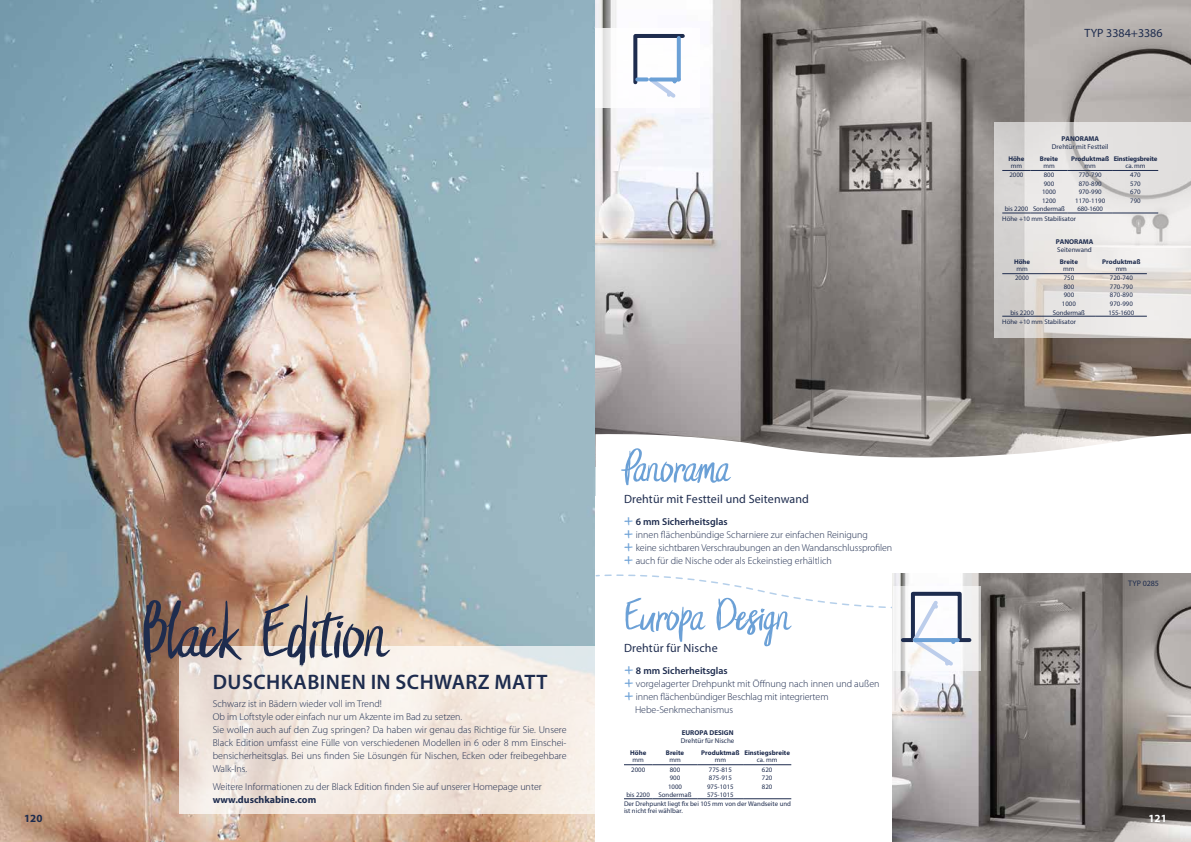
<style>
.page{position:relative;width:1191px;height:842px;background:#fff}
.page>*{position:absolute;margin:0;border:0;box-sizing:border-box;transform-origin:0 0}
.t1{font:100px "Canvas";letter-spacing:.01em;color:#1e2c4e}
.t2{font:60px "Canvas";letter-spacing:.01em;color:#6ba0d6}
.t3{font:27px "Canvas";color:#6ba0d6}
.t4{font:600 21px "Myriad Pro";letter-spacing:.02em;color:#1e2c4e}
.t5{font:12px "Myriad Pro";letter-spacing:.01em;color:#1e2c4e}
.t6{font:700 11px "Myriad Pro";color:#1e2c4e}
.t7{font:700 11px "Myriad Pro";color:#fff}
.t8{font:300 10px/13px "Myriad Pro";color:#1e2c4e}
.t9{font:600 10px "Myriad Pro";color:#1e2c4e}
.t10{font:700 10px "Myriad Pro";color:#1e2c4e}
.t11{font:8px "Myriad Pro";color:#1e2c4e}
.t12{font:7px "Myriad Pro";color:#1e2c4e}
.t13{font:700 7px "Myriad Pro";color:#1e2c4e}
.t14{font:6.8px/9.5px "Myriad Pro";color:#1e2c4e}
.t15{font:700 6.8px "Myriad Pro";color:#1e2c4e}
.t16{font:6.8px "Myriad Pro";letter-spacing:-.02em;color:#1e2c4e}
.t17{font:700 6.8px "Myriad Pro";letter-spacing:-.02em;color:#1e2c4e}
</style>
<div class="page">
<img style="left:0;top:0;width:595px;height:842px">
<svg style="left:179px;top:646px;width:416px;height:168px;background:#f2e9e2"></svg>
<img style="left:595px;top:0;width:596px;height:433px">
<svg style="left:595px;top:433px;width:596px;height:63px"></svg>
<svg style="left:994px;top:122px;width:197px;height:215px;background:#e2dfdd"></svg>
<svg style="left:1002px;top:170px;width:28px;height:1px"></svg>
<hr style="left:1030px;top:170px;width:37px;height:1px;background:#1e2c4e">
<hr style="left:1067px;top:170px;width:45px;height:1px;background:#1e2c4e">
<hr style="left:1112px;top:170px;width:46px;height:1px;background:#1e2c4e">
<svg style="left:1002px;top:213px;width:28px;height:1px"></svg>
<hr style="left:1030px;top:213px;width:37px;height:1px;background:#1e2c4e">
<hr style="left:1067px;top:213px;width:45px;height:1px;background:#1e2c4e">
<hr style="left:1112px;top:213px;width:46px;height:1px;background:#1e2c4e">
<hr style="left:1002px;top:273px;width:40px;height:1px;background:#1e2c4e">
<hr style="left:1042px;top:273px;width:53px;height:1px;background:#1e2c4e">
<hr style="left:1095px;top:273px;width:51px;height:1px;background:#1e2c4e">
<hr style="left:1002px;top:316px;width:40px;height:1px;background:#1e2c4e">
<hr style="left:1042px;top:316px;width:53px;height:1px;background:#1e2c4e">
<hr style="left:1095px;top:316px;width:51px;height:1px;background:#1e2c4e">
<div style="left:595px;top:28px;width:105px;height:80px;background:#fff"></div>
<svg style="left:633px;top:34px;width:52px;height:64px"></svg>
<img style="left:892px;top:669px;width:299px;height:173px">
<svg style="left:893px;top:669px;width:87px;height:2px"></svg>
<svg style="left:595px;top:573px;width:596px;height:96px"></svg>
<svg style="left:624px;top:764px;width:28px;height:1px"></svg>
<hr style="left:652px;top:764px;width:45px;height:1px;background:#1e2c4e">
<hr style="left:697px;top:764px;width:46px;height:1px;background:#1e2c4e">
<hr style="left:743px;top:764px;width:48px;height:1px;background:#1e2c4e">
<svg style="left:624px;top:798px;width:28px;height:1px"></svg>
<hr style="left:652px;top:798px;width:45px;height:1px;background:#1e2c4e">
<hr style="left:697px;top:798px;width:46px;height:1px;background:#1e2c4e">
<hr style="left:743px;top:798px;width:48px;height:1px;background:#1e2c4e">
<p class="t5" style="left:1084px;top:26px;width:80px">TYP 3384+3386</p>
<p class="t15" style="left:1008px;top:154px;width:18px">Höhe</p>
<p class="t14" style="left:1010px;top:161px;width:13px">mm</p>
<p class="t13" style="left:1061px;top:134px;width:39px">PANORAMA</p>
<p class="t12" style="left:1052px;top:142px;width:58px">Drehtür mit Festteil</p>
<p class="t15" style="left:1040px;top:154px;width:20px">Breite</p>
<p class="t14" style="left:1043px;top:161px;width:13px">mm</p>
<p class="t15" style="left:1071px;top:154px;width:40px">Produktmaß</p>
<p class="t14" style="left:1084px;top:161px;width:13px">mm</p>
<p class="t17" style="left:1113px;top:154px;width:45px">Einstiegsbreite</p>
<p class="t14" style="left:1125px;top:161px;width:21px">ca. mm</p>
<p class="t14" style="left:1009px;top:170px;width:15px">2000</p>
<p class="t14" style="left:1043px;top:170px;width:12px">800</p>
<p class="t14" style="left:1078px;top:170px;width:25px">770-790</p>
<p class="t14" style="left:1130px;top:170px;width:12px">470</p>
<p class="t14" style="left:1043px;top:179px;width:12px">900</p>
<p class="t14" style="left:1078px;top:179px;width:25px">870-890</p>
<p class="t14" style="left:1130px;top:179px;width:12px">570</p>
<p class="t14" style="left:1042px;top:187px;width:15px">1000</p>
<p class="t14" style="left:1078px;top:187px;width:25px">970-990</p>
<p class="t14" style="left:1130px;top:187px;width:12px">670</p>
<p class="t14" style="left:1042px;top:196px;width:15px">1200</p>
<p class="t14" style="left:1075px;top:196px;width:31px">1170-1190</p>
<p class="t14" style="left:1130px;top:196px;width:12px">790</p>
<p class="t16" style="left:1004px;top:205px;width:62px">bis 2200 Sondermaß</p>
<p class="t14" style="left:1077px;top:204px;width:27px">680-1600</p>
<p class="t14" style="left:1002px;top:214px;width:75px">Höhe +10 mm Stabilisator</p>
<p class="t13" style="left:1055px;top:237px;width:39px">PANORAMA</p>
<p class="t12" style="left:1057px;top:245px;width:36px">Seitenwand</p>
<p class="t15" style="left:1014px;top:257px;width:18px">Höhe</p>
<p class="t14" style="left:1016px;top:264px;width:13px">mm</p>
<p class="t15" style="left:1102px;top:257px;width:40px">Produktmaß</p>
<p class="t14" style="left:1115px;top:264px;width:13px">mm</p>
<p class="t15" style="left:1059px;top:257px;width:20px">Breite</p>
<p class="t14" style="left:1063px;top:264px;width:13px">mm</p>
<h2 class="t2" style="left:624px;top:439px;width:106px">Panorama</h2>
<p class="t5" style="left:624px;top:492px;width:186px">Drehtür mit Festteil und Seitenwand</p>
<h3 class="t3" style="left:624px;top:509px;width:11px">+</h3>
<p class="t9" style="left:636px;top:515px;width:93px">6 mm Sicherheitsglas</p>
<h3 class="t3" style="left:624px;top:522px;width:11px">+</h3>
<p class="t8" style="left:636px;top:528px;width:234px">innen flächenbündige Scharniere zur einfachen Reinigung</p>
<h3 class="t3" style="left:624px;top:535px;width:11px">+</h3>
<p class="t8" style="left:636px;top:541px;width:258px">keine sichtbaren Verschraubungen an den Wandanschlussprofilen</p>
<h3 class="t3" style="left:624px;top:548px;width:11px">+</h3>
<p class="t8" style="left:636px;top:554px;width:198px">auch für die Nische oder als Eckeinstieg erhältlich</p>
<p class="t14" style="left:1015px;top:273px;width:15px">2000</p>
<p class="t14" style="left:1063px;top:273px;width:12px">750</p>
<p class="t14" style="left:1109px;top:273px;width:25px">720-740</p>
<p class="t14" style="left:1063px;top:282px;width:12px">800</p>
<p class="t14" style="left:1109px;top:282px;width:25px">770-790</p>
<p class="t14" style="left:1063px;top:290px;width:12px">900</p>
<p class="t14" style="left:1109px;top:290px;width:25px">870-890</p>
<p class="t14" style="left:1062px;top:299px;width:15px">1000</p>
<p class="t14" style="left:1109px;top:299px;width:25px">970-990</p>
<p class="t14" style="left:1010px;top:307px;width:25px">bis 2200</p>
<p class="t16" style="left:1053px;top:308px;width:33px">Sondermaß</p>
<p class="t14" style="left:1108px;top:307px;width:27px">155-1600</p>
<p class="t14" style="left:1002px;top:317px;width:75px">Höhe +10 mm Stabilisator</p>
<p class="t11" style="left:1128px;top:579px;width:32px">TYP 0285</p>
<h1 class="t1" style="left:142px;top:587px;width:247px">Black Edition</h1>
<p class="t8" style="left:213px;top:697px;width:355px">Schwarz ist in Bädern wieder voll im Trend!<br>Ob im Loftstyle oder einfach nur um Akzente im Bad zu setzen.<br>Sie wollen auch auf den Zug springen? Da haben wir genau das Richtige für Sie. Unsere Black Edition umfasst eine Fülle von verschiedenen Modellen in 6 oder 8 mm Einschei&shy;bensicherheitsglas. Bei uns finden Sie Lösungen für Nischen, Ecken oder freibegehbare Walk-Ins.</p>
<p class="t8" style="left:213px;top:780px;width:331px">Weitere Informationen zu der Black Edition finden Sie auf unserer Homepage unter</p>
<p class="t10" style="left:213px;top:793px;width:105px">www.duschkabine.com</p>
<h2 class="t2" style="left:624px;top:588px;width:168px">Europa Design</h2>
<p class="t5" style="left:624px;top:640px;width:95px">Drehtür für Nische</p>
<h3 class="t3" style="left:624px;top:658px;width:11px">+</h3>
<p class="t9" style="left:636px;top:664px;width:93px">8 mm Sicherheitsglas</p>
<h3 class="t3" style="left:624px;top:671px;width:11px">+</h3>
<p class="t8" style="left:636px;top:677px;width:245px">vorgelagerter Drehpunkt mit Öffnung nach innen und außen</p>
<h3 class="t3" style="left:624px;top:684px;width:11px">+</h3>
<p class="t8" style="left:635px;top:690px;width:195px">innen flächenbündiger Beschlag mit integriertem<br>Hebe-Senkmechanismus</p>
<h3 class="t4" style="left:213px;top:669px;width:336px">DUSCHKABINEN IN SCHWARZ MATT</h3>
<p class="t13" style="left:682px;top:728px;width:53px">EUROPA DESIGN</p>
<p class="t12" style="left:681px;top:736px;width:55px">Drehtür für Nische</p>
<p class="t15" style="left:701px;top:748px;width:40px">Produktmaß</p>
<p class="t14" style="left:714px;top:755px;width:13px">mm</p>
<p class="t15" style="left:630px;top:748px;width:18px">Höhe</p>
<p class="t14" style="left:632px;top:755px;width:13px">mm</p>
<p class="t15" style="left:744px;top:748px;width:47px">Einstiegsbreite</p>
<p class="t14" style="left:757px;top:755px;width:22px">ca. mm</p>
<p class="t15" style="left:666px;top:748px;width:20px">Breite</p>
<p class="t14" style="left:669px;top:755px;width:13px">mm</p>
<p class="t14" style="left:631px;top:764px;width:15px">2000</p>
<p class="t14" style="left:670px;top:764px;width:12px">800</p>
<p class="t14" style="left:709px;top:764px;width:25px">775-815</p>
<p class="t14" style="left:762px;top:764px;width:12px">620</p>
<p class="t14" style="left:670px;top:773px;width:12px">900</p>
<p class="t14" style="left:709px;top:773px;width:25px">875-915</p>
<p class="t14" style="left:762px;top:773px;width:12px">720</p>
<p class="t14" style="left:668px;top:781px;width:15px">1000</p>
<p class="t14" style="left:707px;top:781px;width:28px">975-1015</p>
<p class="t14" style="left:762px;top:781px;width:12px">820</p>
<p class="t14" style="left:626px;top:790px;width:25px">bis 2200</p>
<p class="t14" style="left:658px;top:790px;width:35px">Sondermaß</p>
<p class="t14" style="left:624px;top:790px;width:168px;text-indent:83px">575-1015<br>Der Drehpunkt liegt fix bei 105 mm von der Wandseite und</p>
<p class="t14" style="left:624px;top:806px;width:60px">ist nicht frei wählbar.</p>
<p class="t6" style="left:24px;top:811px;width:20px">120</p>
<p class="t7" style="left:1148px;top:811px;width:20px">121</p>
</div>
